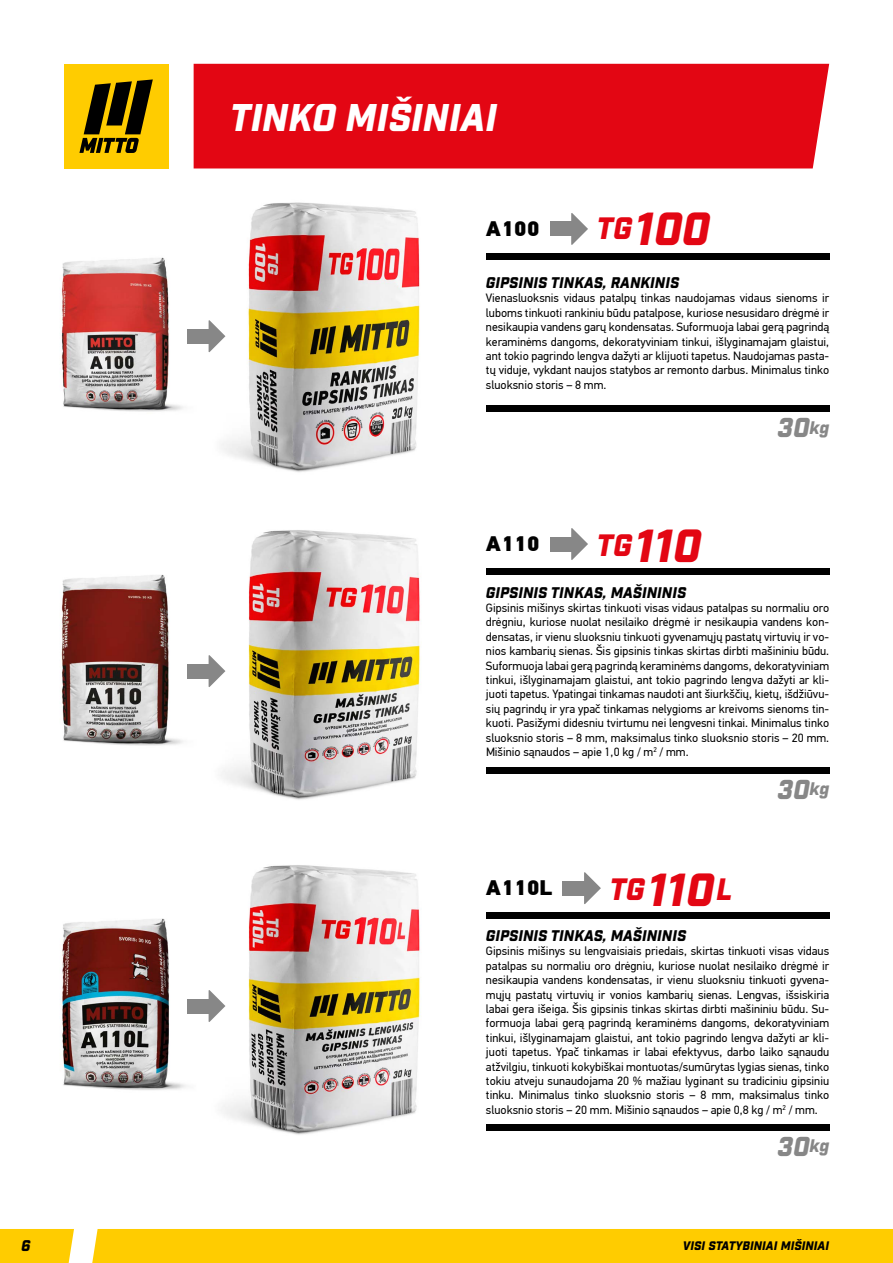
<style>
.page{position:relative;width:893px;height:1263px;background:#fff}
.page>*{position:absolute;margin:0;border:0;box-sizing:border-box;transform-origin:0 0}
.t1{font:italic 900 45px "Industry";color:#e30613}
.t2{font:italic 900 37.5px "Industry";color:#fff}
.t3{font:italic 900 30px "Industry";color:#e30613}
.t4{font:italic 900 26.55px "Industry";color:#878787}
.t5{font:900 21px "PF Din Text Pro";color:#000}
.t6{font:italic 900 15px "Industry";color:#000}
.t7{font:12px/14.4px "PF Din Text Pro";color:#000;text-align:justify}
.t8{font:italic 900 12px "Industry";color:#000}
.s1{font-size:30px}
.s2{font-size:17.7px}
.s3{font-size:45px}
</style>
<div class="page">
<div style="left:92px;top:1229px;width:801px;height:34px;background:#fc0"></div>
<div style="left:0;top:1229px;width:74px;height:34px;background:#fc0"></div>
<img style="left:221px;top:202px;width:280px;height:270px">
<img style="left:221px;top:530px;width:293px;height:605px">
<div style="left:64px;top:64px;width:104px;height:104px;background:#fc0"></div>
<svg style="left:79px;top:79px;width:74px;height:74px"></svg>
<div style="left:194px;top:64px;width:635px;height:104px;background:#e30613"></div>
<img style="left:61px;top:257px;width:148px;height:155px">
<img style="left:61px;top:574px;width:148px;height:172px">
<img style="left:62px;top:918px;width:147px;height:172px">
<div style="left:187px;top:329px;width:24px;height:15px;background:#878787"></div>
<svg style="left:209px;top:320px;width:16px;height:32px"></svg>
<div style="left:187px;top:664px;width:24px;height:15px;background:#878787"></div>
<svg style="left:209px;top:655px;width:16px;height:32px"></svg>
<div style="left:187px;top:998px;width:24px;height:15px;background:#878787"></div>
<svg style="left:209px;top:990px;width:16px;height:32px"></svg>
<div style="left:550px;top:221px;width:23px;height:15px;background:#878787"></div>
<svg style="left:571px;top:213px;width:17px;height:32px"></svg>
<div style="left:550px;top:536px;width:23px;height:15px;background:#878787"></div>
<svg style="left:571px;top:528px;width:17px;height:32px"></svg>
<div style="left:563px;top:881px;width:23px;height:15px;background:#878787"></div>
<svg style="left:584px;top:872px;width:17px;height:32px"></svg>
<div style="left:486px;top:253px;width:343px;height:6px;background:#000"></div>
<div style="left:486px;top:568px;width:343px;height:6px;background:#000"></div>
<div style="left:486px;top:912px;width:343px;height:6px;background:#000"></div>
<div style="left:486px;top:405px;width:343px;height:7px;background:#000"></div>
<div style="left:486px;top:767px;width:343px;height:7px;background:#000"></div>
<div style="left:486px;top:1124px;width:343px;height:7px;background:#000"></div>
<h2 class="t2" style="left:230px;top:95px;width:269px">TINKO MIŠINIAI</h2>
<h3 class="t5" style="left:486px;top:216px;width:55px">A100</h3>
<h1 class="t1" style="left:597px;top:201px;width:115px"><span class="s1">TG</span>100</h1>
<p class="t6" style="left:486px;top:273px;width:195px">GIPSINIS TINKAS, RANKINIS</p>
<p class="t7" style="left:486px;top:291px;width:345px">Vienasluoksnis vidaus patalpų tinkas naudojamas vidaus sienoms ir luboms tinkuoti rankiniu būdu patalpose, kuriose nesusidaro drėgmė ir nesikaupia vandens garų kondensatas. Suformuoja labai gerą pagrindą keraminėms dangoms, dekoratyviniam tinkui, išlyginamajam glaistui, ant tokio pagrindo lengva dažyti ar klijuoti tapetus. Naudojamas pasta&shy;tų viduje, vykdant naujos statybos ar remonto darbus. Minimalus tinko sluoksnio storis – 8 mm.</p>
<h3 class="t5" style="left:486px;top:531px;width:55px">A110</h3>
<h1 class="t1" style="left:597px;top:518px;width:106px"><span class="s1">TG</span>110</h1>
<h3 class="t4" style="left:777px;top:411px;width:53px">30<span class="s2">kg</span></h3>
<p class="t6" style="left:486px;top:583px;width:202px">GIPSINIS TINKAS, MAŠININIS</p>
<p class="t7" style="left:486px;top:601px;width:345px">Gipsinis mišinys skirtas tinkuoti visas vidaus patalpas su normaliu oro drėgniu, kuriose nuolat nesilaiko drėgmė ir nesikaupia vandens kon&shy;densatas, ir vienu sluoksniu tinkuoti gyvenamųjų pastatų virtuvių ir vo&shy;nios kambarių sienas. Šis gipsinis tinkas skirtas dirbti mašininiu būdu.<br>Suformuoja labai gerą pagrindą keraminėms dangoms, dekoratyviniam tinkui, išlyginamajam glaistui, ant tokio pagrindo lengva dažyti ar kli&shy;juoti tapetus. Ypatingai tinkamas naudoti ant šiurkščių, kietų, išdžiūvu&shy;sių pagrindų ir yra ypač tinkamas nelygioms ar kreivoms sienoms tin&shy;kuoti. Pasižymi didesniu tvirtumu nei lengvesni tinkai. Minimalus tinko sluoksnio storis – 8 mm, maksimalus tinko sluoksnio storis – 20 mm.<br>Mišinio sąnaudos – apie 1,0 kg / m<sup>2</sup> / mm.</p>
<h3 class="t5" style="left:486px;top:875px;width:68px">A110L</h3>
<h3 class="t3" style="left:609px;top:871px;width:124px">TG<span class="s3">110</span>L</h3>
<h3 class="t4" style="left:777px;top:773px;width:53px">30<span class="s2">kg</span></h3>
<p class="t6" style="left:486px;top:926px;width:202px">GIPSINIS TINKAS, MAŠININIS</p>
<p class="t7" style="left:486px;top:944px;width:345px">Gipsinis mišinys su lengvaisiais priedais, skirtas tinkuoti visas vidaus patalpas su normaliu oro drėgniu, kuriose nuolat nesilaiko drėgmė ir nesikaupia vandens kondensatas, ir vienu sluoksniu tinkuoti gyvena&shy;mųjų pastatų virtuvių ir vonios kambarių sienas. Lengvas, išsiskiria labai gera išeiga. Šis gipsinis tinkas skirtas dirbti mašininiu būdu. Su&shy;formuoja labai gerą pagrindą keraminėms dangoms, dekoratyviniam tinkui, išlyginamajam glaistui, ant tokio pagrindo lengva dažyti ar kli&shy;juoti tapetus. Ypač tinkamas ir labai efektyvus, darbo laiko sąnaudu atžvilgiu, tinkuoti kokybiškai montuotas/sumūrytas lygias sienas, tinko tokiu atveju sunaudojama 20 % mažiau lyginant su tradiciniu gipsiniu tinku. Minimalus tinko sluoksnio storis – 8 mm, maksimalus tinko sluoksnio storis – 20 mm. Mišinio sąnaudos – apie 0,8 kg / m<sup>2</sup> / mm.</p>
<h3 class="t4" style="left:777px;top:1130px;width:53px">30<span class="s2">kg</span></h3>
<p class="t6" style="left:21px;top:1236px;width:11px">6</p>
<p class="t8" style="left:683px;top:1238px;width:148px">VISI STATYBINIAI MIŠINIAI</p>
</div>
